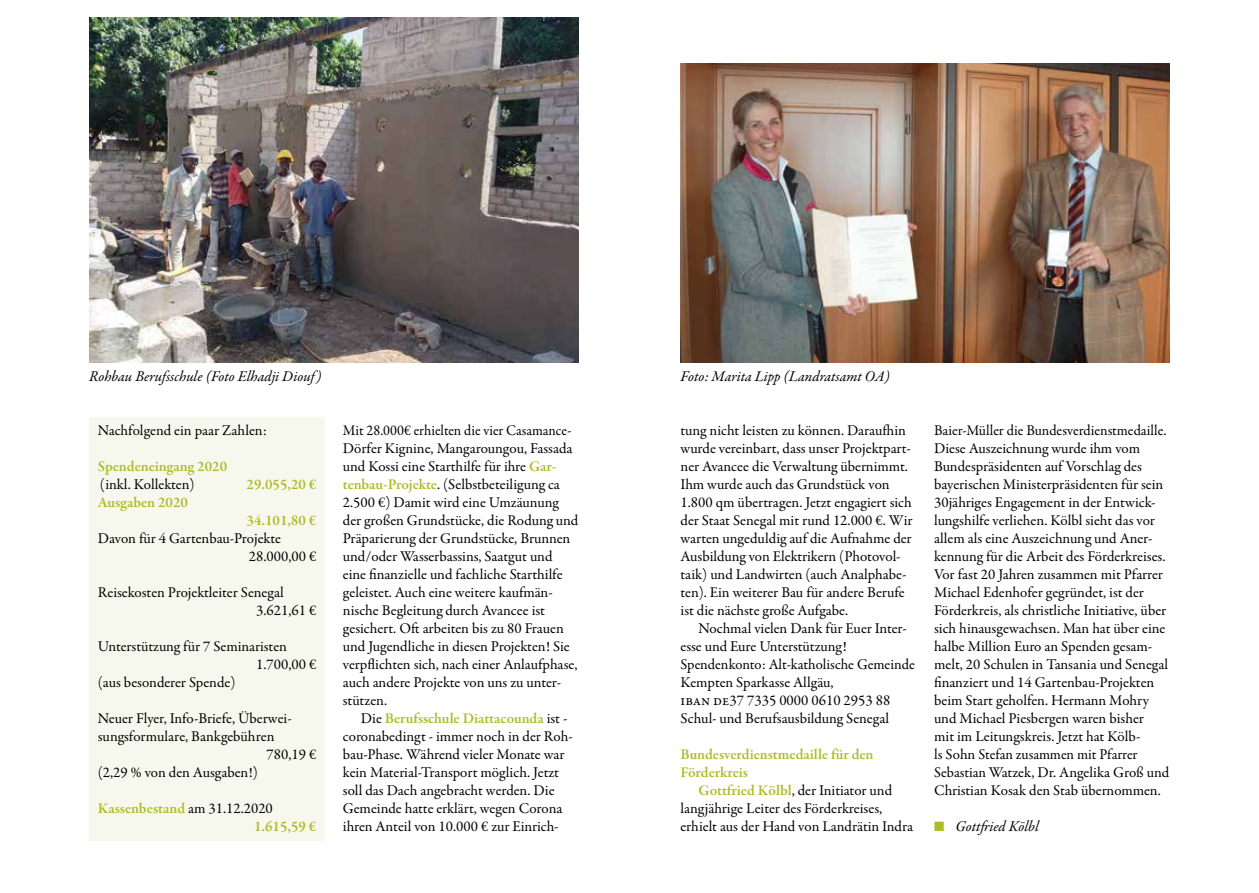
<style>
.page{position:relative;width:1259px;height:893px;background:#fff}
.page>*{position:absolute;margin:0;border:0;box-sizing:border-box;transform-origin:0 0}
.t1{font:15px/18px "Garamond Premr Pro";color:#000}
.t2{font:15px/18px "Garamond Premr Pro";color:#000;scale:.95 1}
.t3{font:600 15px/18px "Garamond Premr Pro";color:#aebc28}
.t4{font:italic 15px "Garamond Premr Pro";color:#000}
.s1{font-weight:400;color:#000}
.s2{font-weight:600;color:#aebc28}
.s3{color:#aebc28}
</style>
<div class="page">
<div style="left:89px;top:417px;width:236px;height:423px;background:#f7f8ed"></div>
<img style="left:680px;top:64px;width:489px;height:299px">
<img style="left:89px;top:18px;width:489px;height:345px">
<p class="t4" style="left:89px;top:366px;width:234px">Rohbau Berufsschule (Foto Elhadji Diouf)</p>
<p class="t4" style="left:680px;top:366px;width:211px">Foto: Marita L ipp (L andratsamt OA)</p>
<p class="t1" style="left:98px;top:421px;width:170px">Nachfolgend ein paar Zahlen:</p>
<p class="t3" style="left:98px;top:457px;width:131px">Spendeneingang 2020</p>
<p class="t1" style="left:100px;top:475px;width:96px">(inkl. Kollekten)</p>
<p class="t3" style="left:247px;top:475px;width:71px">29.055,20 €</p>
<p class="t3" style="left:98px;top:493px;width:92px">Ausgaben 2020</p>
<p class="t3" style="left:247px;top:511px;width:71px">34.101,80 €</p>
<p class="t1" style="left:249px;top:529px;width:69px;text-indent:-151px">Davon für 4 Gartenbau-Projekte<br>28.000,00 €</p>
<p class="t1" style="left:256px;top:583px;width:62px;text-indent:-158px">Reisekosten Projektleiter Senegal<br>3.621,61 €</p>
<p class="t1" style="left:98px;top:637px;width:191px">Unterstützung für 7 Seminaristen</p>
<p class="t1" style="left:256px;top:655px;width:62px">1.700,00 €</p>
<p class="t1" style="left:98px;top:673px;width:139px">(aus besonderer Spende)</p>
<p class="t1" style="left:98px;top:709px;width:195px">Neuer Flyer, Info--Briefe, Überwei-</p>
<p class="t1" style="left:98px;top:727px;width:178px">sungsformulare, Bankgebühren</p>
<p class="t1" style="left:266px;top:745px;width:51px">780,19 €</p>
<p class="t1" style="left:98px;top:763px;width:162px">(2,29 % von den Ausgaben!)</p>
<p class="t3" style="left:254px;top:799px;width:64px;text-indent:-156px">Kassenbestand <span class="s1">am 31.12.2020<br></span>1.615,59 €</p>
<p class="t2" style="left:343px;top:421px;width:249px">Mit 28.000€ erhielten die vier Casamance-Dörfer Kignine, Mangaroungou, Fassada und Kossi eine Starthilfe für ihre <span class="s2">Gar&shy;tenbau-Projekte</span>. (Selbstbeteiligung ca 2.500 €) Damit wird eine Umzäunung der großen Grundstücke, die Rodung und Präparierung der Grundstücke, Brunnen und/oder Wasserbassins, Saatgut und eine finanzielle und fachliche Starthilfe geleistet. Auch eine weitere kaufmän&shy;nische Begleitung durch Avancee ist gesichert. Oft arbeiten bis zu 80 Frauen und Jugendliche in diesen Projekten! Sie verpflichten sich, nach einer Anlaufphase, auch andere Projekte von uns zu unter&shy;stützen.</p>
<p class="t1" style="left:343px;top:709px;width:231px;text-indent:18px">Die <span class="s2">Berufsschule Diattacounda</span> ist - coronabedingt - immer noch in der Roh&shy;bau-Phase. Während vieler Monate war kein Material-Transport möglich. Jetzt soll das Dach angebracht werden. Die Gemeinde hatte erklärt, wegen Corona ihren Anteil von 10.000 € zur Einrich-</p>
<p class="t1" style="left:680px;top:421px;width:233px">tung nicht leisten zu können. Daraufhin wurde vereinbart, dass unser Projektpart&shy;ner Avancee die Verwaltung übernimmt.<br>Ihm wurde auch das Grundstück von 1.800 qm übertragen. Jetzt engagiert sich der Staat Senegal mit rund 12.000 €. Wir warten ungeduldig auf die Aufnahme der Ausbildung von Elektrikern (Photovol&shy;taik) und Landwirten (auch Analphabe&shy;ten). Ein weiterer Bau für andere Berufe ist die nächste große Aufgabe.</p>
<p class="t1" style="left:680px;top:619px;width:236px;text-indent:18px">Nochmal vielen Dank für Euer Inter&shy;esse und Eure Unterstützung!<br>Spendenkonto: Alt-katholische Gemeinde Kempten Sparkasse Allgäu,<br>IBAN DE37 7335 0000 0610 2953 88<br>Schul- und Berufsausbildung Senegal</p>
<p class="t3" style="left:680px;top:745px;width:194px">Bundesverdienstmedaille für den<br>Förderkreis</p>
<p class="t1" style="left:680px;top:781px;width:234px;text-indent:18px"><span class="s2">Gottfried Kölbl</span>, der Initiator und langjährige Leiter des Förderkreises, erhielt aus der Hand von Landrätin Indra</p>
<p class="t1" style="left:934px;top:421px;width:237px">Baier-Müller die Bundesverdienstmedaille.<br>Diese Auszeichnung wurde ihm vom Bundespräsidenten auf Vorschlag des bayerischen Ministerpräsidenten für sein 30jähriges Engagement in der Entwick&shy;lungshilfe verliehen. Kölbl sieht das vor allem als eine Auszeichnung und Aner&shy;kennung für die Arbeit des Förderkreises.<br>Vor fast 20 Jahren zusammen mit Pfarrer Michael Edenhofer gegründet, ist der Förderkreis, als christliche Initiative, über sich hinausgewachsen. Man hat über eine halbe Million Euro an Spenden gesam&shy;melt, 20 Schulen in Tansania und Senegal finanziert und 14 Gartenbau-Projekten beim Start geholfen. Hermann Mohry und Michael Piesbergen waren bisher<br>mit im Leitungskreis. Jetzt hat Kölb-<br>ls Sohn Stefan zusammen mit Pfarrer Sebastian Watzek, Dr. Angelika Groß und Christian Kosak den Stab übernommen.</p>
<p class="t4" style="left:934px;top:816px;width:106px"><span class="s3">■</span> Gottfried Kölbl</p>
</div>
